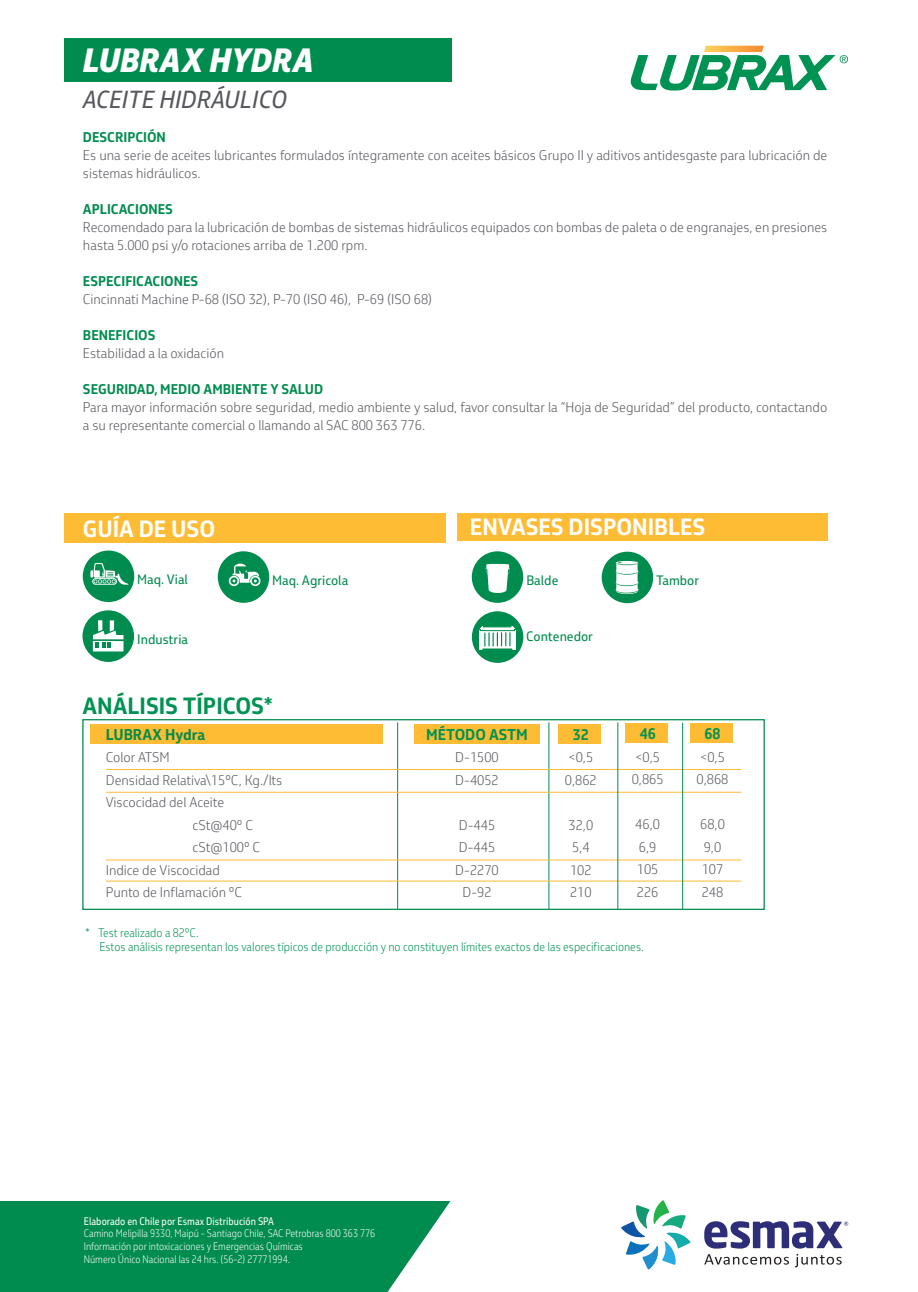
<style>
.page{position:relative;width:918px;height:1292px;background:#fff}
.page>*{position:absolute;margin:0;border:0;box-sizing:border-box;transform-origin:0 0}
.t1{font:italic 800 32.25px "Petrobras Sans";color:#fff}
.t2{font:italic 23.7px "Petrobras Sans";color:#56585d}
.t3{font:700 22.5px "Petrobras Sans";color:#fff}
.t4{font:700 22.5px "Petrobras Sans";color:#009253}
.t5{font:700 15px "Petrobras Sans";color:#009253}
.t6{font:700 15px "Petrobras Sans";color:#008c4e}
.t7{font:300 13.5px/22.5px "Petrobras Sans";color:#56585d}
.t8{font:700 13.5px "Petrobras Sans";color:#008c4e}
.t9{font:13.05px "Petrobras Sans";color:#008c4e}
.t10{font:300 12px/14.4px "Petrobras Sans";color:#009253;scale:.94 1}
.t11{font:300 10.5px/12.6px "Petrobras Sans";color:#fff;scale:.9 1}
.t12{font:10.5px "Petrobras Sans";color:#fff;scale:.9 1}
</style>
<div class="page">
<div style="left:83px;top:610px;width:51px;height:52px;background:#008c4e;border-radius:50%"></div>
<svg style="left:93px;top:620px;width:31px;height:31px"></svg>
<div style="left:0;top:1200px;width:687px;height:92px;background:#008c4e"></div>
<svg style="left:355px;top:1200px;width:494px;height:92px;fill:#fff"></svg>
<div style="left:65px;top:39px;width:387px;height:43px;background:#008c4e"></div>
<div style="left:65px;top:513px;width:381px;height:29px;background:#fdbc34"></div>
<div style="left:458px;top:513px;width:370px;height:28px;background:#fdbc34"></div>
<svg style="left:631px;top:46px;width:217px;height:45px"></svg>
<div style="left:83px;top:550px;width:51px;height:52px;background:#008c4e;border-radius:50%"></div>
<svg style="left:90px;top:563px;width:39px;height:22px"></svg>
<div style="left:218px;top:551px;width:51px;height:52px;background:#008c4e;border-radius:50%"></div>
<svg style="left:229px;top:563px;width:32px;height:23px"></svg>
<div style="left:472px;top:551px;width:51px;height:52px;background:#008c4e;border-radius:50%"></div>
<svg style="left:486px;top:564px;width:24px;height:29px"></svg>
<div style="left:602px;top:551px;width:51px;height:52px;background:#008c4e;border-radius:50%"></div>
<svg style="left:615px;top:561px;width:24px;height:33px"></svg>
<div style="left:90px;top:724px;width:293px;height:19px;background:#fdbc34"></div>
<div style="left:414px;top:724px;width:126px;height:19px;background:#fdbc34"></div>
<div style="left:559px;top:724px;width:42px;height:19px;background:#fdbc34"></div>
<hr style="left:397px;top:722px;width:1px;height:187px;background:#008c4e">
<hr style="left:548px;top:722px;width:1px;height:187px;background:#008c4e">
<div style="left:82px;top:719px;width:683px;height:191px;border:1px solid #008c4e"></div>
<hr style="left:106px;top:769px;width:635px;height:1px;background:#fdbc34">
<hr style="left:106px;top:792px;width:635px;height:1px;background:#fdbc34">
<hr style="left:106px;top:859px;width:635px;height:1px;background:#fdbc34">
<hr style="left:106px;top:880px;width:635px;height:1px;background:#fdbc34">
<svg style="left:704px;top:1221px;width:144px;height:27px"></svg>
<svg style="left:621px;top:1200px;width:70px;height:69px;background:#bbdfe2"></svg>
<svg style="left:704px;top:1254px;width:85px;height:10px"></svg>
<svg style="left:795px;top:1254px;width:47px;height:13px"></svg>
<div style="left:472px;top:611px;width:51px;height:52px;background:#008c4e;border-radius:50%"></div>
<svg style="left:479px;top:626px;width:37px;height:24px"></svg>
<div style="left:625px;top:723px;width:43px;height:20px;background:#fdbc34"></div>
<hr style="left:617px;top:722px;width:1px;height:187px;background:#008c4e">
<div style="left:690px;top:723px;width:43px;height:20px;background:#fdbc34"></div>
<hr style="left:682px;top:722px;width:1px;height:187px;background:#008c4e">
<h1 class="t1" style="left:83px;top:38px;width:232px">LUBRAX HYDRA</h1>
<h2 class="t2" style="left:83px;top:85px;width:206px">ACEITE HIDRÁULICO</h2>
<p class="t8" style="left:83px;top:129px;width:84px">DESCRIPCIÓN</p>
<p class="t7" style="left:83px;top:147px;width:746px;line-height:18px">Es una serie de aceites lubricantes formulados íntegramente con aceites básicos Grupo II y aditivos antidesgaste para lubricación de sistemas hidráulicos.</p>
<p class="t8" style="left:83px;top:201px;width:92px">APLICACIONES</p>
<p class="t7" style="left:83px;top:219px;width:746px;line-height:18px">Recomendado para la lubricación de bombas de sistemas hidráulicos equipados con bombas de paleta o de engranajes, en presiones hasta 5.000 psi y/o rotaciones arriba de 1.200 rpm.</p>
<p class="t8" style="left:83px;top:273px;width:117px">ESPECIFICACIONES</p>
<p class="t7" style="left:83px;top:288px;width:351px">Cincinnati Machine P-68 (ISO 32), P-70 (ISO 46), P-69 (ISO 68)</p>
<p class="t8" style="left:83px;top:327px;width:74px">BENEFICIOS</p>
<p class="t7" style="left:83px;top:342px;width:143px">Estabilidad a la oxidación</p>
<p class="t8" style="left:83px;top:381px;width:242px">SEGURIDAD, MEDIO AMBIENTE Y SALUD</p>
<p class="t7" style="left:83px;top:399px;width:746px;line-height:18px">Para mayor información sobre seguridad, medio ambiente y salud, favor consultar la “Hoja de Seguridad” del producto, contactando a su representante comercial o llamando al SAC 800 363 776.</p>
<h3 class="t3" style="left:83px;top:514px;width:134px">GUÍA DE USO</h3>
<h3 class="t3" style="left:470px;top:512px;width:237px">ENVASES DISPONIBLES</h3>
<p class="t9" style="left:137px;top:571px;width:52px">Maq. Vial</p>
<p class="t9" style="left:272px;top:572px;width:78px">Maq. Agricola</p>
<p class="t9" style="left:526px;top:572px;width:34px">Balde</p>
<p class="t9" style="left:656px;top:572px;width:45px">Tambor</p>
<p class="t9" style="left:137px;top:631px;width:52px">Industria</p>
<h3 class="t4" style="left:83px;top:691px;width:192px">ANÁLISIS TÍPICOS*</h3>
<p class="t9" style="left:526px;top:628px;width:68px">Contenedor</p>
<p class="t5" style="left:426px;top:724px;width:103px">MÉTODO ASTM</p>
<p class="t7" style="left:455px;top:746px;width:45px">D-1500<br>D-4052</p>
<p class="t7" style="left:455px;top:813px;width:45px;text-align:center">D-445<br>D-445<br>D-2270<br>D-92</p>
<p class="t5" style="left:640px;top:723px;width:18px">46</p>
<p class="t7" style="left:632px;top:745px;width:33px">&lt;0,5<br>0,865</p>
<p class="t7" style="left:635px;top:813px;width:26px">46,0<br>6,9<br>105<br>226</p>
<p class="t6" style="left:106px;top:724px;width:101px">LUBRAX Hydra</p>
<p class="t7" style="left:106px;top:746px;width:66px">Color ATSM</p>
<p class="t7" style="left:106px;top:768px;width:178px">Densidad Relativa\15ºC, Kg./lts</p>
<p class="t7" style="left:106px;top:791px;width:120px">Viscocidad del Aceite</p>
<p class="t7" style="left:192px;top:813px;width:62px">cSt@40º C</p>
<p class="t7" style="left:192px;top:836px;width:69px">cSt@100º C</p>
<p class="t7" style="left:106px;top:858px;width:116px">Indice de Viscocidad</p>
<p class="t7" style="left:106px;top:881px;width:138px">Punto de Inflamación ºC</p>
<p class="t5" style="left:573px;top:724px;width:18px">32</p>
<p class="t7" style="left:565px;top:746px;width:33px">&lt;0,5<br>0,862</p>
<p class="t7" style="left:568px;top:813px;width:26px">32,0<br>5,4<br>102<br>210</p>
<p class="t10" style="left:100px;top:925px;width:580px;text-indent:-14px">* Test realizado a 82ºC.<br>Estos análisis representan los valores típicos de producción y no constituyen límites exactos de las especificaciones.</p>
<p class="t5" style="left:705px;top:724px;width:18px">68</p>
<p class="t7" style="left:697px;top:746px;width:33px">&lt;0,5<br>0,868</p>
<p class="t7" style="left:700px;top:813px;width:26px">68,0<br>9,0<br>107<br>248</p>
<p class="t12" style="left:84px;top:1214px;width:213px">Elaborado en Chile por Esmax Distribución SPA</p>
<p class="t11" style="left:84px;top:1227px;width:325px">Camino Melipilla 9330, Maipú - Santiago Chile, SAC Petrobras 800 363 776<br>Información por intoxicaciones y Emergencias Químicas<br>Número Único Nacional las 24 hrs. (56-2) 27771994.</p>
</div>
